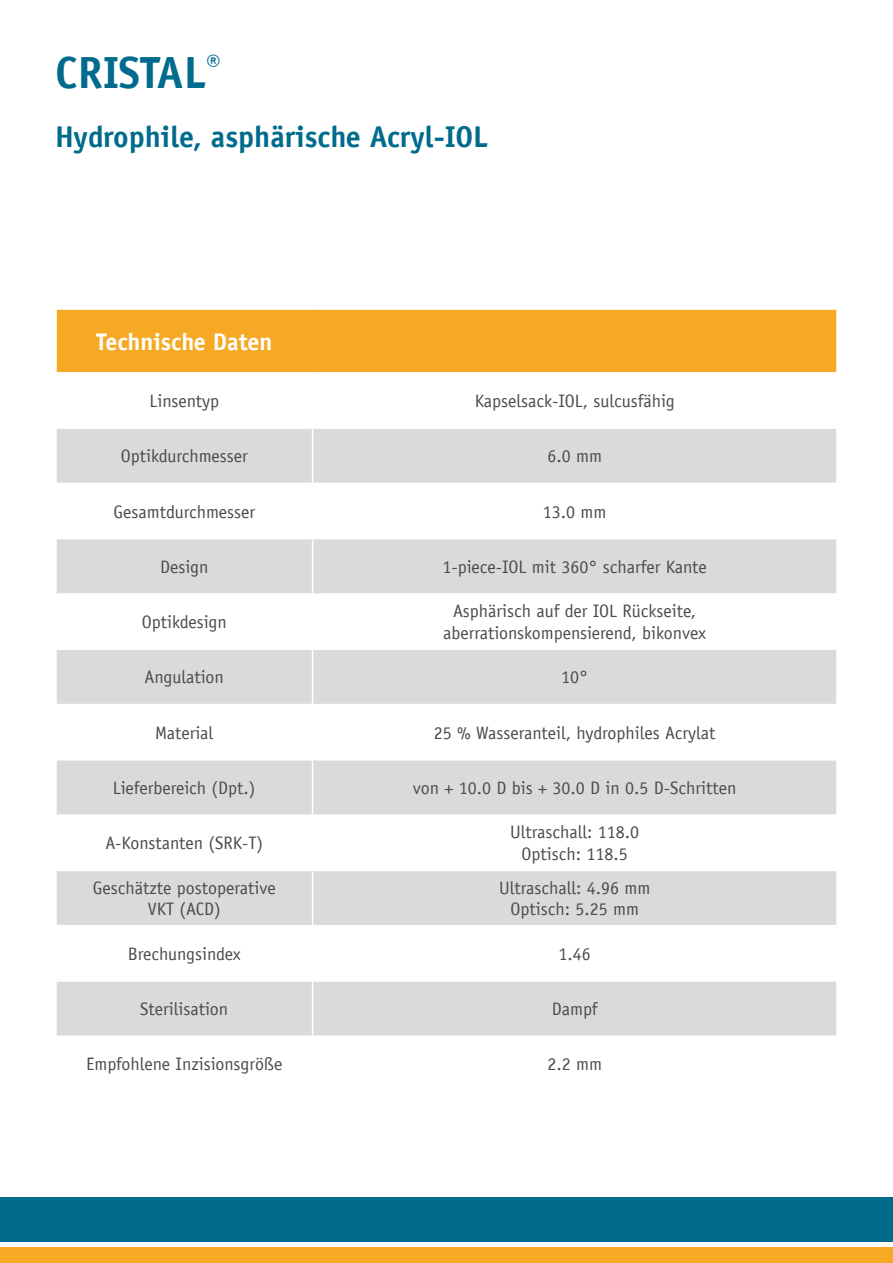
<style>
.page{position:relative;width:893px;height:1263px;background:#fff}
.page>*{position:absolute;margin:0;border:0;box-sizing:border-box;transform-origin:0 0}
.t1{font:700 45px "Officina Sans LT";color:#006b8d}
.t2{font:700 30px "Officina Sans LT";color:#006b8d}
.t3{font:700 24px "Officina Sans LT";color:#fff}
.t4{font:18px/21.6px "Officina Sans LT";color:#4b4b4d;text-align:center}
</style>
<div class="page">
<div style="left:0;top:1197px;width:893px;height:44px;background:#006b8d"></div>
<div style="left:0;top:1248px;width:893px;height:15px;background:#f6a924"></div>
<div style="left:56px;top:309px;width:781px;height:64px;background:#f6a924"></div>
<svg style="left:57px;top:429px;width:779px;height:606px;fill:#d9dadb"></svg>
<hr style="left:836px;top:310px;width:2px;height:62px;background:#fff">
<hr style="left:55px;top:372px;width:258px;height:2px;background:#fff">
<hr style="left:313px;top:372px;width:525px;height:2px;background:#fff">
<hr style="left:55px;top:308px;width:258px;height:2px;background:#fff">
<hr style="left:55px;top:310px;width:2px;height:62px;background:#fff">
<hr style="left:313px;top:308px;width:525px;height:2px;background:#fff">
<hr style="left:312px;top:429px;width:1px;height:54px;background:#fff">
<hr style="left:55px;top:483px;width:258px;height:1px;background:#fff">
<hr style="left:313px;top:483px;width:525px;height:1px;background:#fff">
<hr style="left:312px;top:484px;width:1px;height:54px;background:#fff">
<hr style="left:55px;top:538px;width:258px;height:1px;background:#fff">
<hr style="left:313px;top:538px;width:525px;height:1px;background:#fff">
<hr style="left:312px;top:539px;width:1px;height:54px;background:#fff">
<hr style="left:55px;top:593px;width:258px;height:2px;background:#fff">
<hr style="left:313px;top:593px;width:525px;height:2px;background:#fff">
<hr style="left:312px;top:595px;width:1px;height:53px;background:#fff">
<hr style="left:55px;top:648px;width:258px;height:2px;background:#fff">
<hr style="left:313px;top:648px;width:525px;height:2px;background:#fff">
<hr style="left:312px;top:650px;width:1px;height:54px;background:#fff">
<hr style="left:55px;top:704px;width:258px;height:1px;background:#fff">
<hr style="left:313px;top:704px;width:525px;height:1px;background:#fff">
<hr style="left:312px;top:705px;width:1px;height:54px;background:#fff">
<hr style="left:55px;top:759px;width:258px;height:1px;background:#fff">
<hr style="left:313px;top:759px;width:525px;height:1px;background:#fff">
<hr style="left:312px;top:760px;width:1px;height:54px;background:#fff">
<hr style="left:55px;top:814px;width:258px;height:2px;background:#fff">
<hr style="left:313px;top:814px;width:525px;height:2px;background:#fff">
<hr style="left:312px;top:816px;width:1px;height:54px;background:#fff">
<hr style="left:55px;top:870px;width:258px;height:1px;background:#fff">
<hr style="left:313px;top:870px;width:525px;height:1px;background:#fff">
<hr style="left:312px;top:871px;width:1px;height:54px;background:#fff">
<hr style="left:55px;top:925px;width:258px;height:1px;background:#fff">
<hr style="left:313px;top:925px;width:525px;height:1px;background:#fff">
<hr style="left:312px;top:926px;width:1px;height:54px;background:#fff">
<hr style="left:55px;top:980px;width:258px;height:2px;background:#fff">
<hr style="left:313px;top:980px;width:525px;height:2px;background:#fff">
<hr style="left:312px;top:982px;width:1px;height:53px;background:#fff">
<h1 class="t1" style="left:55px;top:44px;width:167px">CRISTAL<sup>®</sup></h1>
<h2 class="t2" style="left:55px;top:118px;width:434px">Hydrophile, asphärische Acryl-IOL</h2>
<h3 class="t3" style="left:96px;top:326px;width:178px">Technische Daten</h3>
<p class="t4" style="left:149px;top:390px;width:71px">Linsentyp</p>
<p class="t4" style="left:475px;top:390px;width:202px">Kapselsack-IOL, sulcusfähig</p>
<p class="t4" style="left:121px;top:445px;width:129px">Optikdurchmesser</p>
<p class="t4" style="left:547px;top:445px;width:56px">6.0 mm</p>
<p class="t4" style="left:113px;top:501px;width:143px">Gesamtdurchmesser</p>
<p class="t4" style="left:543px;top:501px;width:65px">13.0 mm</p>
<p class="t4" style="left:160px;top:556px;width:50px">Design</p>
<p class="t4" style="left:443px;top:556px;width:266px">1-piece-IOL mit 360° scharfer Kante</p>
<p class="t4" style="left:142px;top:611px;width:87px">Optikdesign</p>
<p class="t4" style="left:443px;top:600px;width:265px">Asphärisch auf der IOL Rückseite, aberrationskompensierend, bikonvex</p>
<p class="t4" style="left:145px;top:666px;width:81px">Angulation</p>
<p class="t4" style="left:561px;top:666px;width:28px">10°</p>
<p class="t4" style="left:155px;top:722px;width:60px">Material</p>
<p class="t4" style="left:434px;top:722px;width:283px">25 % Wasseranteil, hydrophiles Acrylat</p>
<p class="t4" style="left:113px;top:777px;width:144px">Lieferbereich (Dpt.)</p>
<p class="t4" style="left:413px;top:777px;width:325px">von + 10.0 D bis + 30.0 D in 0.5 D-Schritten</p>
<p class="t4" style="left:106px;top:832px;width:159px">A-Konstanten (SRK-T)</p>
<p class="t4" style="left:510px;top:822px;width:131px">Ultraschall: 118.0<br>Optisch: 118.5</p>
<p class="t4" style="left:93px;top:877px;width:185px">Geschätzte postoperative<br>VKT (ACD)</p>
<p class="t4" style="left:499px;top:877px;width:153px">Ultraschall: 4.96 mm<br>Optisch: 5.25 mm</p>
<p class="t4" style="left:128px;top:943px;width:115px">Brechungsindex</p>
<p class="t4" style="left:558px;top:943px;width:34px">1.46</p>
<p class="t4" style="left:140px;top:998px;width:90px">Sterilisation</p>
<p class="t4" style="left:552px;top:998px;width:47px">Dampf</p>
<p class="t4" style="left:86px;top:1053px;width:198px">Empfohlene Inzisionsgröße</p>
<p class="t4" style="left:547px;top:1053px;width:56px">2.2 mm</p>
</div>
